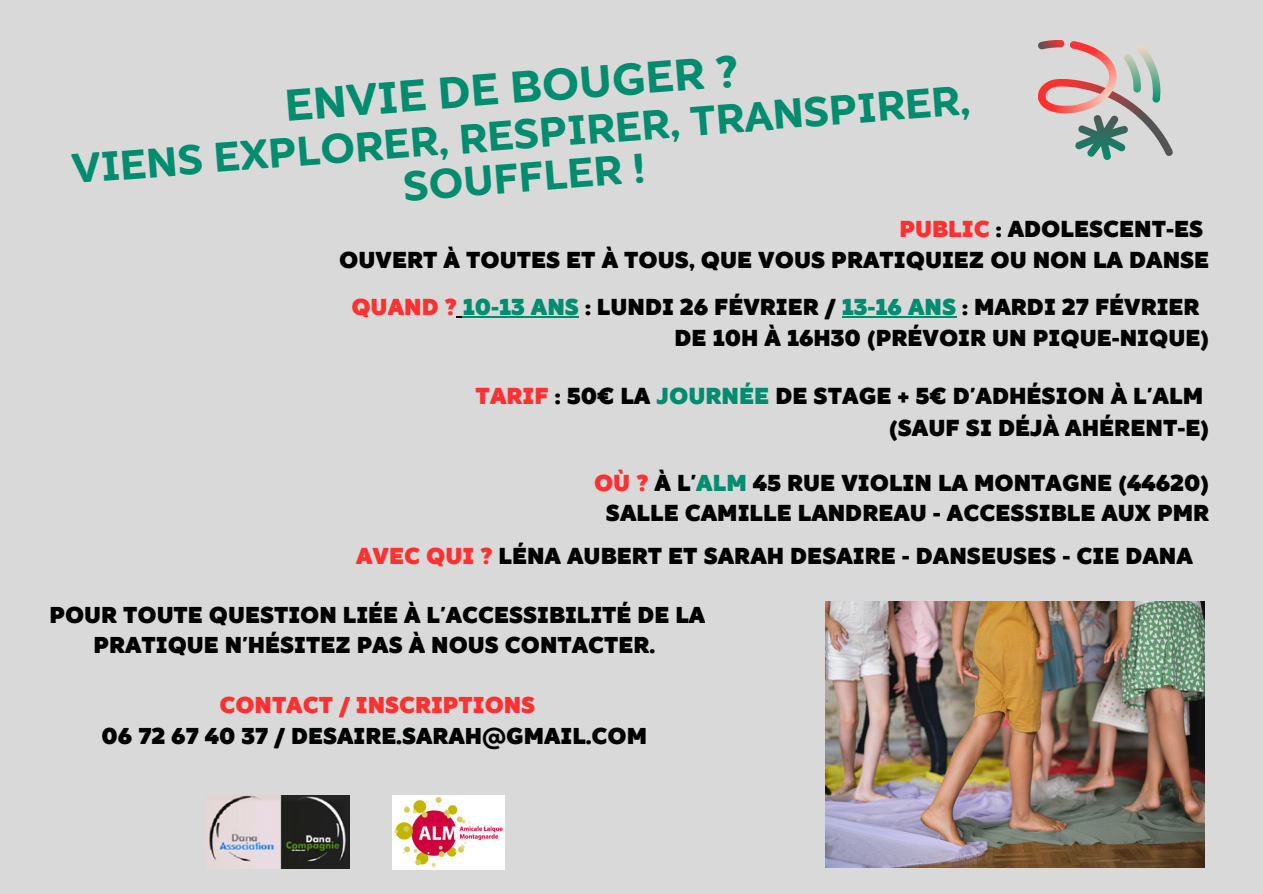
<style>
.page{position:relative;width:1263px;height:894px;background:#fff}
.page>*{position:absolute;margin:0;border:0;box-sizing:border-box;transform-origin:0 0}
.t1{font:700 44.1px "TT Smalls";color:#008d6f}
.t2{font:700 41.1px/42.8px "TT Smalls";color:#008d6f;text-align:center}
.t3{font:900 22.5px/30.3px "TT Smalls";color:#000}
.t4{font:900 22.35px/30.3px "TT Smalls";color:#000;text-align:center}
.t5{font:900 22.35px "TT Smalls";color:#ff3131}
.s1{color:#ff3131}
.s2{color:#008d6f}
</style>
<div class="page">
<div style="left:0;top:0;width:1263px;height:893px;background:#d9d9d9"></div>
<img style="left:825px;top:601px;width:379px;height:266px">
<svg style="left:1038px;top:40px;width:135px;height:120px"></svg>
<img style="left:207px;top:795px;width:142px;height:73px">
<img style="left:392px;top:795px;width:113px;height:74px">
<hr style="left:463px;top:316px;width:116px;height:1px;background:#008d6f">
<hr style="left:842px;top:316px;width:114px;height:1px;background:#008d6f">
<p class="t1" style="left:284px;top:86px;width:456px;rotate:-4deg">ENVIE DE BOUGER ?</p>
<p class="t2" style="left:71px;top:148px;width:902px;rotate:-4deg">VIENS EXPLORER, RESPIRER, TRANSPIRER,<br>SOUFFLER !</p>
<p class="t3" style="left:899px;top:216px;width:305px"><span class="s1">PUBLIC</span> : ADOLESCENT-ES</p>
<p class="t3" style="left:339px;top:247px;width:871px">OUVERT À TOUTES ET À TOUS, QUE VOUS PRATIQUIEZ OU NON LA DANSE</p>
<p class="t3" style="left:675px;top:294px;width:536px;text-indent:-323px"><span class="s1">QUAND ?</span> <span class="s2">10-13 ANS</span> : LUNDI 26 FÉVRIER / <span class="s2">13-16 ANS</span> : MARDI 27 FÉVRIER<br>DE 10H À 16H30 (PRÉVOIR UN PIQUE-NIQUE)</p>
<p class="t3" style="left:476px;top:383px;width:729px"><span class="s1">TARIF</span> : 50€ LA <span class="s2">JOURNÉE</span> DE STAGE + 5€ D'ADHÉSION À L'ALM</p>
<p class="t3" style="left:889px;top:414px;width:322px">(SAUF SI DÉJÀ AHÉRENT-E)</p>
<p class="t3" style="left:594px;top:469px;width:617px"><span class="s1">OÙ ?</span> À L'<span class="s2">ALM</span> 45 RUE VIOLIN LA MONTAGNE (44620)</p>
<p class="t3" style="left:606px;top:500px;width:605px">SALLE CAMILLE LANDREAU - ACCESSIBLE AUX PMR</p>
<p class="t3" style="left:356px;top:543px;width:838px"><span class="s1">AVEC QUI ?</span> LÉNA AUBERT ET SARAH DESAIRE - DANSEUSES - CIE DANA</p>
<p class="t4" style="left:49px;top:601px;width:657px">POUR TOUTE QUESTION LIÉE À L'ACCESSIBILITÉ DE LA<br>PRATIQUE N'HÉSITEZ PAS À NOUS CONTACTER.</p>
<p class="t5" style="left:219px;top:696px;width:317px">CONTACT / INSCRIPTIONS</p>
<p class="t4" style="left:102px;top:722px;width:547px">06 72 67 40 37 / DESAIRE.SARAH@GMAIL.COM</p>
</div>
